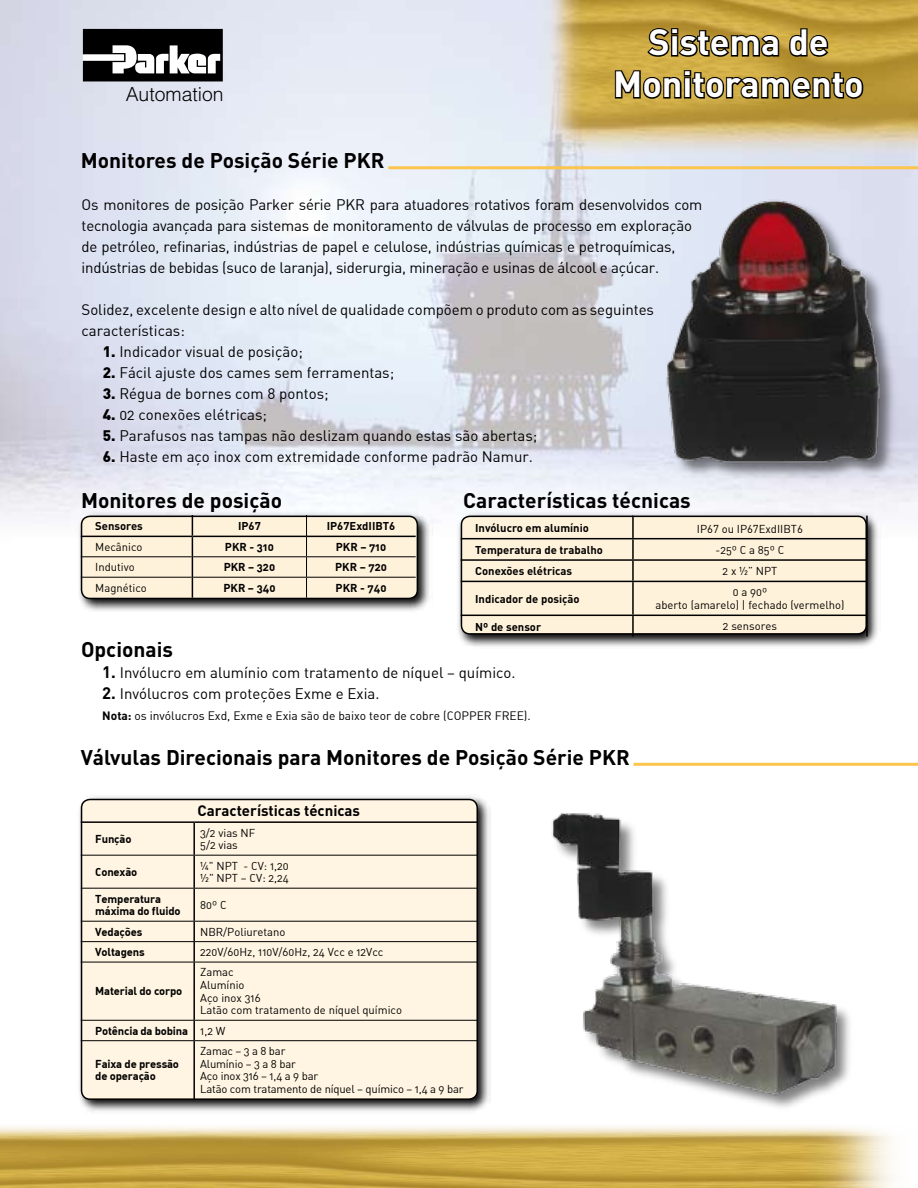
<style>
.page{position:relative;width:918px;height:1188px;background:#fff}
.page>*{position:absolute;margin:0;border:0;box-sizing:border-box;transform-origin:0 0}
.t1{font:700 36px/42px "DIN";color:#fff;text-align:center}
.t2{font:700 21px "DIN";color:#000}
.t3{font:300 19.35px "Helvetica";color:#000}
.t4{font:15px/21px "DIN Alternate";letter-spacing:-.005em;color:#000}
.t5{font:700 15px "DIN";color:#000}
.t6{font:12px "DIN Alternate";color:#000}
.t7{font:11.25px/12.6px "DIN Alternate";color:#000}
.t8{font:700 11.25px/12.6px "DIN Alternate";letter-spacing:-.015em;color:#000}
.t9{font:700 11.25px "DIN";color:#000}
.t10{font:11.25px "DIN";color:#000}
.s1{font-family:"DIN";font-weight:900}
.s2{font-family:"DIN";font-weight:700;font-size:16.5px}
.s3{font-family:"DIN";font-weight:700}
.s4{font-weight:400}
</style>
<div class="page">
<img style="left:0;top:0;width:918px;height:533px">
<img style="left:0;top:1126px;width:893px;height:62px">
<svg style="left:83px;top:29px;width:140px;height:52px"></svg>
<svg style="left:645px;top:27px;width:136px;height:32px"></svg>
<svg style="left:787px;top:27px;width:43px;height:32px"></svg>
<svg style="left:614px;top:69px;width:251px;height:32px"></svg>
<div style="left:76px;top:511px;width:356px;height:101px;background:#000;opacity:.97"></div>
<div style="left:82px;top:516px;width:335px;height:82px;background:#fff2da;border-radius:9px"></div>
<div style="left:81px;top:516px;width:337px;height:83px;border:2px solid #000;border-radius:9px"></div>
<hr style="left:81px;top:536px;width:111px;height:1px;background:#000">
<hr style="left:192px;top:536px;width:114px;height:1px;background:#000">
<hr style="left:307px;top:536px;width:109px;height:1px;background:#000">
<hr style="left:81px;top:556px;width:111px;height:1px;background:#000">
<hr style="left:193px;top:556px;width:114px;height:1px;background:#000">
<hr style="left:307px;top:556px;width:109px;height:1px;background:#000">
<hr style="left:81px;top:577px;width:111px;height:1px;background:#000">
<hr style="left:193px;top:577px;width:114px;height:1px;background:#000">
<hr style="left:307px;top:577px;width:109px;height:1px;background:#000">
<svg style="left:306px;top:515px;width:1px;height:83px"></svg>
<svg style="left:192px;top:515px;width:1px;height:83px"></svg>
<div style="left:456px;top:511px;width:425px;height:138px;background:#000;opacity:.97"></div>
<div style="left:461px;top:516px;width:405px;height:118px;background:#fff2da;border-radius:9px"></div>
<div style="left:461px;top:516px;width:406px;height:119px;border:2px solid #000;border-radius:9px"></div>
<hr style="left:461px;top:538px;width:172px;height:1px;background:#000">
<hr style="left:633px;top:538px;width:235px;height:1px;background:#000">
<hr style="left:461px;top:559px;width:172px;height:2px;background:#000">
<hr style="left:633px;top:559px;width:235px;height:2px;background:#000">
<hr style="left:632px;top:516px;width:2px;height:22px;background:#000">
<hr style="left:866px;top:516px;width:2px;height:22px;background:#000">
<hr style="left:632px;top:539px;width:2px;height:20px;background:#000">
<hr style="left:866px;top:539px;width:2px;height:20px;background:#000">
<hr style="left:461px;top:581px;width:172px;height:1px;background:#000">
<hr style="left:633px;top:581px;width:235px;height:1px;background:#000">
<hr style="left:632px;top:561px;width:2px;height:20px;background:#000">
<hr style="left:866px;top:561px;width:2px;height:20px;background:#000">
<hr style="left:632px;top:582px;width:2px;height:33px;background:#000">
<hr style="left:866px;top:582px;width:2px;height:33px;background:#000">
<hr style="left:461px;top:615px;width:172px;height:1px;background:#000">
<hr style="left:633px;top:615px;width:235px;height:1px;background:#000">
<hr style="left:632px;top:616px;width:2px;height:21px;background:#000">
<hr style="left:866px;top:616px;width:2px;height:21px;background:#000">
<div style="left:550px;top:811px;width:305px;height:301px;background:#000;opacity:.5"></div>
<img style="left:550px;top:812px;width:292px;height:287px">
<div style="left:665px;top:198px;width:233px;height:283px;background:#000;opacity:.5"></div>
<img style="left:663px;top:196px;width:220px;height:268px">
<div style="left:76px;top:794px;width:415px;height:320px;background:#000;opacity:.97"></div>
<div style="left:82px;top:799px;width:395px;height:300px;background:#fff5e2;border-radius:9px"></div>
<div style="left:81px;top:799px;width:397px;height:301px;border:2px solid #000;border-radius:9px"></div>
<hr style="left:81px;top:821px;width:113px;height:2px;background:#000">
<hr style="left:194px;top:821px;width:283px;height:2px;background:#000">
<hr style="left:193px;top:823px;width:2px;height:32px;background:#000">
<hr style="left:193px;top:856px;width:2px;height:32px;background:#000">
<hr style="left:193px;top:889px;width:2px;height:32px;background:#000">
<svg style="left:193px;top:922px;width:2px;height:19px"></svg>
<hr style="left:193px;top:942px;width:2px;height:20px;background:#000">
<hr style="left:193px;top:962px;width:2px;height:58px;background:#000">
<svg style="left:193px;top:1021px;width:2px;height:19px"></svg>
<hr style="left:193px;top:1041px;width:2px;height:58px;background:#000">
<hr style="left:81px;top:855px;width:113px;height:1px;background:#000">
<hr style="left:194px;top:855px;width:283px;height:1px;background:#000">
<hr style="left:81px;top:888px;width:113px;height:1px;background:#000">
<hr style="left:194px;top:888px;width:283px;height:1px;background:#000">
<hr style="left:81px;top:921px;width:113px;height:1px;background:#000">
<hr style="left:194px;top:921px;width:283px;height:1px;background:#000">
<hr style="left:81px;top:941px;width:113px;height:1px;background:#000">
<hr style="left:194px;top:941px;width:283px;height:1px;background:#000">
<hr style="left:81px;top:962px;width:113px;height:1px;background:#000">
<hr style="left:194px;top:962px;width:283px;height:1px;background:#000">
<hr style="left:81px;top:1020px;width:113px;height:1px;background:#000">
<hr style="left:194px;top:1020px;width:283px;height:1px;background:#000">
<hr style="left:81px;top:1040px;width:113px;height:1px;background:#000">
<hr style="left:194px;top:1040px;width:283px;height:1px;background:#000">
<hr style="left:634px;top:763px;width:284px;height:3px;background:#fcc54e">
<hr style="left:388px;top:166px;width:530px;height:3px;background:#fcc54e">
<p class="t3" style="left:126px;top:82px;width:99px">Automation</p>
<h2 class="t2" style="left:81px;top:146px;width:305px">Monitores de Posição Série PKR</h2>
<h1 class="t1" style="left:613px;top:20px;width:252px">Sistema de<br>Monitoramento</h1>
<p class="t4" style="left:82px;top:194px;width:622px">Os monitores de posição Parker série PKR para atuadores rotativos foram desenvolvidos com tecnologia avançada para sistemas de monitoramento de válvulas de processo em exploração de petróleo, refinarias, indústrias de papel e celulose, indústrias químicas e petroquímicas, indústrias de bebidas (suco de laranja), siderurgia, mineração e usinas de álcool e açúcar.</p>
<p class="t4" style="left:82px;top:299px;width:574px">Solidez, excelente design e alto nível de qualidade compõem o produto com as seguintes características:</p>
<p class="t4" style="left:103px;top:341px;width:201px"><span class="s1">1.</span> Indicador visual de posição;</p>
<p class="t4" style="left:103px;top:362px;width:293px"><span class="s1">2.</span> Fácil ajuste dos cames sem ferramentas;</p>
<p class="t4" style="left:103px;top:383px;width:227px"><span class="s1">3.</span> Régua de bornes com 8 pontos;</p>
<p class="t4" style="left:103px;top:404px;width:166px"><span class="s1">4.</span> 02 conexões elétricas;</p>
<p class="t4" style="left:103px;top:425px;width:436px"><span class="s1">5.</span> Parafusos nas tampas não deslizam quando estas são abertas;</p>
<p class="t4" style="left:103px;top:446px;width:431px"><span class="s1">6.</span> Haste em aço inox com extremidade conforme padrão Namur.</p>
<h2 class="t2" style="left:81px;top:487px;width:203px">Monitores de posição</h2>
<h2 class="t2" style="left:463px;top:487px;width:229px">Características técnicas</h2>
<p class="t9" style="left:475px;top:520px;width:115px">Invólucro em alumínio</p>
<p class="t10" style="left:697px;top:522px;width:108px">IP67 ou IP67ExdIIBT6</p>
<p class="t9" style="left:475px;top:543px;width:129px">Temperatura de trabalho</p>
<p class="t7" style="left:716px;top:543px;width:70px">-25º C a 85º C</p>
<p class="t9" style="left:475px;top:564px;width:99px">Conexões elétricas</p>
<p class="t7" style="left:723px;top:564px;width:56px">2 x ½” NPT</p>
<p class="t9" style="left:475px;top:592px;width:106px">Indicador de posição</p>
<p class="t7" style="left:655px;top:585px;width:190px;line-height:13.5px;text-align:center">0 a 90º<br>aberto (amarelo) | fechado (vermelho)</p>
<p class="t9" style="left:475px;top:619px;width:68px">Nº de sensor</p>
<p class="t7" style="left:723px;top:620px;width:56px">2 sensores</p>
<h2 class="t2" style="left:81px;top:635px;width:94px">Opcionais</h2>
<p class="t4" style="left:102px;top:662px;width:415px"><span class="s2">1.</span> Invólucro em alumínio com tratamento de níquel – químico.</p>
<p class="t4" style="left:102px;top:683px;width:279px"><span class="s2">2.</span> Invólucros com proteções Exme e Exia.</p>
<p class="t6" style="left:102px;top:708px;width:430px"><span class="s3">Nota:</span> os invólucros Exd, Exme e Exia são de baixo teor de cobre (COPPER FREE).</p>
<h2 class="t2" style="left:81px;top:743px;width:551px">Válvulas Direcionais para Monitores de Posição Série PKR</h2>
<p class="t5" style="left:198px;top:801px;width:164px">Características técnicas</p>
<p class="t8" style="left:95px;top:832px;width:38px">Função</p>
<p class="t7" style="left:200px;top:826px;width:57px">3/2 vias NF<br>5/2 vias</p>
<p class="t8" style="left:95px;top:865px;width:44px">Conexão</p>
<p class="t7" style="left:200px;top:859px;width:90px">¼" NPT - CV: 1,20 ½" NPT – CV: 2,24</p>
<p class="t8" style="left:95px;top:892px;width:87px">Temperatura máxima do fluido</p>
<p class="t7" style="left:200px;top:898px;width:28px">80º C</p>
<p class="t8" style="left:95px;top:925px;width:49px">Vedações</p>
<p class="t7" style="left:200px;top:925px;width:87px">NBR/Poliuretano</p>
<p class="t8" style="left:95px;top:945px;width:51px">Voltagens</p>
<p class="t7" style="left:200px;top:945px;width:185px">220V/60Hz, 110V/60Hz, 24 Vcc e 12Vcc</p>
<p class="t8" style="left:95px;top:985px;width:89px">Material do corpo</p>
<p class="t9" style="left:95px;top:519px;width:49px">Sensores</p>
<p class="t9" style="left:238px;top:519px;width:24px">IP67</p>
<p class="t9" style="left:327px;top:519px;width:70px">IP67ExdIIBT6</p>
<p class="t7" style="left:95px;top:540px;width:49px">Mecânico</p>
<p class="t8" style="left:225px;top:540px;width:50px">PKR - 310</p>
<p class="t8" style="left:336px;top:540px;width:52px">PKR – 710</p>
<p class="t7" style="left:95px;top:561px;width:41px">Indutivo</p>
<p class="t8" style="left:224px;top:560px;width:53px">PKR – 320</p>
<p class="t8" style="left:335px;top:560px;width:53px">PKR – 720</p>
<p class="t7" style="left:95px;top:581px;width:53px">Magnético</p>
<p class="t8" style="left:223px;top:581px;width:54px">PKR – 340</p>
<p class="t8" style="left:336px;top:581px;width:52px">PKR - 740</p>
<p class="t7" style="left:200px;top:966px;width:203px">Zamac<br>Alumínio<br>Aço inox 316<br>Latão com tratamento de níquel químico</p>
<p class="t8" style="left:95px;top:1024px;width:132px">Potência da bobina <span class="s4">1,2 W</span></p>
<p class="t8" style="left:95px;top:1057px;width:85px">Faixa de pressão de operação</p>
<p class="t7" style="left:200px;top:1045px;width:265px">Zamac – 3 a 8 bar<br>Alumínio – 3 a 8 bar<br>Aço inox 316 – 1,4 a 9 bar<br>Latão com tratamento de níquel – químico – 1,4 a 9 bar</p>
</div>
